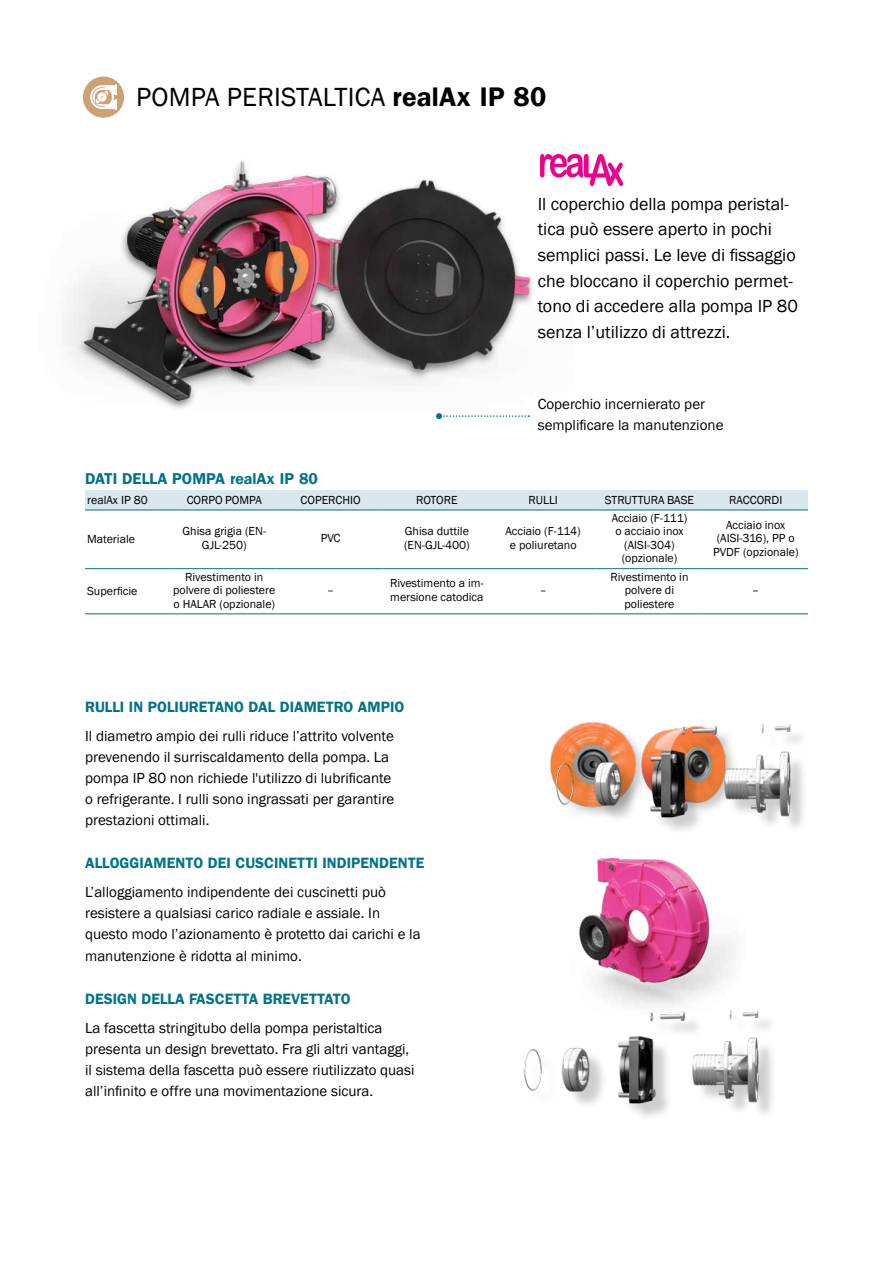
<style>
.page{position:relative;width:893px;height:1263px;background:#fff}
.page>*{position:absolute;margin:0;border:0;box-sizing:border-box;transform-origin:0 0}
.t1{font:27px "Franklin Gothic";letter-spacing:.01em;color:#000}
.t2{font:18px/25.5px "Franklin Gothic";color:#000}
.t3{font:15.75px "Franklin Gothic LT Com Dm";color:#00738a}
.t4{font:15px/21px "Franklin Gothic";color:#000}
.t5{font:15px "Franklin Gothic LT Com Dm";color:#00738a}
.t6{font:12px/13.5px "Franklin Gothic";color:#000;text-align:center}
.s1{font-family:"Franklin Gothic LT Com Dm"}
</style>
<div class="page">
<div style="left:83px;top:77px;width:41px;height:41px;background:#cda174;border-radius:21px"></div>
<svg style="left:90px;top:84px;width:27px;height:26px"></svg>
<div style="left:85px;top:490px;width:723px;height:20px;background:#d8e8ed"></div>
<hr style="left:85px;top:510px;width:85px;height:1px;background:#00738a">
<hr style="left:170px;top:510px;width:106px;height:1px;background:#00738a">
<hr style="left:276px;top:510px;width:107px;height:1px;background:#00738a">
<hr style="left:383px;top:510px;width:106px;height:1px;background:#00738a">
<hr style="left:489px;top:510px;width:106px;height:1px;background:#00738a">
<hr style="left:595px;top:510px;width:107px;height:1px;background:#00738a">
<hr style="left:702px;top:510px;width:106px;height:1px;background:#00738a">
<hr style="left:85px;top:568px;width:85px;height:1px;background:#00738a">
<hr style="left:170px;top:568px;width:106px;height:1px;background:#00738a">
<hr style="left:276px;top:568px;width:107px;height:1px;background:#00738a">
<hr style="left:383px;top:568px;width:106px;height:1px;background:#00738a">
<hr style="left:489px;top:568px;width:106px;height:1px;background:#00738a">
<hr style="left:595px;top:568px;width:107px;height:1px;background:#00738a">
<hr style="left:702px;top:568px;width:106px;height:1px;background:#00738a">
<hr style="left:85px;top:613px;width:85px;height:1px;background:#00738a">
<hr style="left:170px;top:613px;width:106px;height:1px;background:#00738a">
<hr style="left:276px;top:613px;width:107px;height:1px;background:#00738a">
<hr style="left:383px;top:613px;width:106px;height:1px;background:#00738a">
<hr style="left:489px;top:613px;width:106px;height:1px;background:#00738a">
<hr style="left:702px;top:613px;width:106px;height:1px;background:#00738a">
<img style="left:67px;top:112px;width:467px;height:308px">
<svg style="left:540px;top:154px;width:83px;height:32px"></svg>
<img style="left:539px;top:613px;width:197px;height:2px">
<img style="left:579px;top:906px;width:158px;height:39px">
<img style="left:550px;top:722px;width:254px;height:184px">
<img style="left:523px;top:945px;width:250px;height:172px">
<h1 class="t1" style="left:136px;top:80px;width:412px">Pompa peristalti ca <span class="s1">REALAX IP 80</span></h1>
<p class="t2" style="left:538px;top:192px;width:262px">Il coperchio della pompa peristal&shy;tica può essere aperto in pochi semplici passi. Le leve di fissaggio che bloccano il coperchio permet&shy;tono di accedere alla pompa IP 80 senza l’utilizzo di attrezzi.</p>
<p class="t4" style="left:538px;top:394px;width:187px">Coperchio incernierato per semplificare la manutenzione</p>
<p class="t3" style="left:85px;top:469px;width:234px">DATI DELLA POMPA REALAX IP 80</p>
<p class="t6" style="left:87px;top:493px;width:62px">realAx IP 80</p>
<p class="t6" style="left:187px;top:493px;width:70px">Corpo pompa</p>
<p class="t6" style="left:300px;top:493px;width:62px">Coperchio</p>
<p class="t6" style="left:416px;top:493px;width:43px">Rotore</p>
<p class="t6" style="left:529px;top:493px;width:29px">Rulli</p>
<p class="t6" style="left:605px;top:493px;width:91px">Struttura base</p>
<p class="t6" style="left:729px;top:493px;width:53px">Raccordi</p>
<p class="t6" style="left:87px;top:532px;width:49px">Materiale</p>
<p class="t6" style="left:183px;top:525px;width:85px">Ghisa grigia (EN-<br>GJL-250)</p>
<p class="t6" style="left:321px;top:532px;width:21px">PVC</p>
<p class="t6" style="left:404px;top:525px;width:67px;text-align:left">Ghisa duttile (EN-GJL-400)</p>
<p class="t6" style="left:506px;top:525px;width:77px">Acciaio (F-114) e poliuretano</p>
<p class="t6" style="left:612px;top:511px;width:77px">Acciaio (F-111) o acciaio inox (AISI-304) (opzionale)</p>
<p class="t6" style="left:713px;top:518px;width:87px">Acciaio inox (AISI-316), PP o<br>PVDF (opzionale)</p>
<p class="t6" style="left:87px;top:584px;width:52px">Superficie</p>
<p class="t6" style="left:173px;top:570px;width:104px">Rivestimento in polvere di poliestere o HALAR (opzionale)</p>
<p class="t6" style="left:327px;top:583px;width:9px">–</p>
<p class="t6" style="left:390px;top:577px;width:95px;text-align:left">Rivestimento a im&shy;mersione catodica</p>
<p class="t6" style="left:540px;top:583px;width:9px">–</p>
<p class="t5" style="left:85px;top:698px;width:114px">RULLI IN POLIURETA</p>
<p class="t5" style="left:224px;top:698px;width:182px">NO DAL DIAMETRO AMPIO</p>
<p class="t4" style="left:85px;top:726px;width:311px">Il diametro ampio dei rulli riduce l’attrito volvente prevenendo il surriscaldamento della pompa. La pompa IP 80 non richiede l'utilizzo di lubrificante o refrigerante. I rulli sono ingrassati per garantire prestazioni ottimali.</p>
<p class="t5" style="left:85px;top:854px;width:332px">ALLOGGIAMENTO DEI CUSCINETTI INDIPENDENTE</p>
<p class="t4" style="left:85px;top:882px;width:337px">L’alloggiamento indipendente dei cuscinetti può resistere a qualsiasi carico radiale e assiale. In questo modo l’azionamento è protetto dai carichi e la manutenzione è ridotta al minimo.</p>
<p class="t5" style="left:85px;top:990px;width:10px">DES</p>
<p class="t5" style="left:113px;top:990px;width:122px">IGN DELLA FASCETTA</p>
<p class="t5" style="left:263px;top:990px;width:47px">BREVETTAT</p>
<p class="t5" style="left:341px;top:990px;width:11px">O</p>
<p class="t4" style="left:85px;top:1018px;width:331px">La fascetta stringitubo della pompa peristaltica presenta un design brevettato. Fra gli altri vantaggi, il sistema della fascetta può essere riutilizzato quasi all’infinito e offre una movimentazione sicura.</p>
<p class="t6" style="left:610px;top:570px;width:80px">Rivestimento in polvere di poliestere</p>
<p class="t6" style="left:752px;top:583px;width:9px">–</p>
</div>
